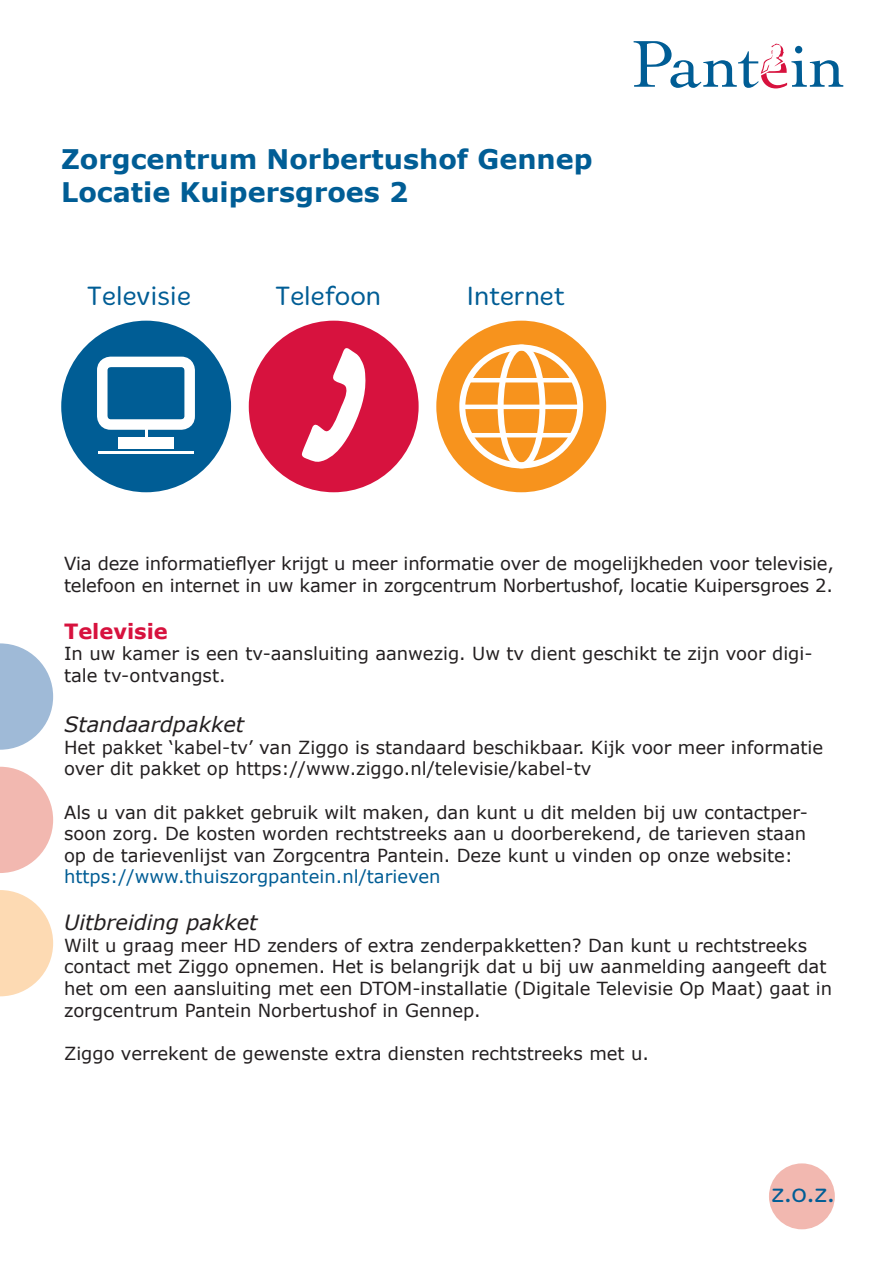
<style>
.page{position:relative;width:893px;height:1263px;background:#fff}
.page>*{position:absolute;margin:0;border:0;box-sizing:border-box;transform-origin:0 0}
.t1{font:700 27px/32.4px "Verdana";color:#005d95}
.t2{font:300 27px "Merge";color:#005d95}
.t3{font:italic 21px "Verdana";color:#231f20}
.t4{font:700 21px "Verdana";color:#d7123e}
.t5{font:18px/21.6px "Verdana";color:#231f20}
.t6{font:18px "Verdana";color:#005d95}
</style>
<div class="page">
<svg style="left:0;top:767px;width:53px;height:106px"></svg>
<div style="left:769px;top:1163px;width:66px;height:66px;background:#f2b8b0;border-radius:50%"></div>
<svg style="left:0;top:890px;width:53px;height:106px"></svg>
<svg style="left:634px;top:41px;width:209px;height:47px"></svg>
<svg style="left:0;top:643px;width:53px;height:107px"></svg>
<div style="left:249px;top:321px;width:170px;height:171px;background:#d7123e;border-radius:50%"></div>
<div style="left:436px;top:321px;width:170px;height:171px;background:#f7931d;border-radius:50%"></div>
<div style="left:61px;top:321px;width:170px;height:171px;background:#005d95;border-radius:50%"></div>
<div style="left:119px;top:438px;width:55px;height:11px;background:#fff"></div>
<hr style="left:98px;top:451px;width:96px;height:2px;background:#fff">
<div style="left:97px;top:357px;width:98px;height:73px;border:10px solid #fff;border-radius:9px"></div>
<svg style="left:145px;top:427px;width:2px;height:11px"></svg>
<svg style="left:302px;top:348px;width:64px;height:114px"></svg>
<div style="left:459px;top:344px;width:124px;height:124px;border:6px solid #fff;border-radius:50%"></div>
<div style="left:498px;top:344px;width:47px;height:124px;border:6px solid #fff;border-radius:50%"></div>
<hr style="left:461px;top:405px;width:120px;height:4px;background:#fff">
<hr style="left:467px;top:378px;width:109px;height:4px;background:#fff">
<hr style="left:469px;top:433px;width:104px;height:4px;background:#fff">
<h1 class="t1" style="left:61px;top:143px;width:533px">Zorgcentrum Norbertushof Gennep<br>Locatie Kuipersgroes 2</h1>
<h1 class="t2" style="left:87px;top:281px;width:105px">Televisie</h1>
<h1 class="t2" style="left:275px;top:281px;width:107px">Telefoon</h1>
<h1 class="t2" style="left:466px;top:281px;width:100px">Internet</h1>
<p class="t5" style="left:64px;top:553px;width:771px">Via deze informatieflyer krijgt u meer informatie over de mogelijkheden voor televisie, telefoon en internet in uw kamer in zorgcentrum Norbertushof, locatie Kuipersgroes 2.</p>
<p class="t4" style="left:64px;top:616px;width:105px">Televisie</p>
<p class="t5" style="left:64px;top:643px;width:750px">In uw kamer is een tv-aansluiting aanwezig. Uw tv dient geschikt te zijn voor digi&shy;tale tv-ontvangst.</p>
<p class="t3" style="left:64px;top:710px;width:182px">Standaardpakket</p>
<p class="t5" style="left:64px;top:736px;width:761px">Het pakket ‘kabel-tv’ van Ziggo is standaard beschikbaar. Kijk voor meer informatie over dit pakket op https://www.ziggo.nl/televisie/kabel-tv</p>
<p class="t5" style="left:64px;top:801px;width:745px;text-align:justify">Als u van dit pakket gebruik wilt maken, dan kunt u dit melden bij uw contactper&shy;soon zorg. De kosten worden rechtstreeks aan u doorberekend, de tarieven staan op de tarievenlijst van Zorgcentra Pantein. Deze kunt u vinden op onze website:</p>
<p class="t6" style="left:64px;top:864px;width:378px">https://www.thuiszorgpantein.nl/tarieven</p>
<p class="t3" style="left:64px;top:908px;width:195px">Uitbreiding pakket</p>
<p class="t5" style="left:64px;top:934px;width:770px">Wilt u graag meer HD zenders of extra zenderpakketten? Dan kunt u rechtstreeks contact met Ziggo opnemen. Het is belangrijk dat u bij uw aanmelding aangeeft dat het om een aansluiting met een DTOM-installatie (Digitale Televisie Op Maat) gaat in zorgcentrum Pantein Norbertushof in Gennep.</p>
<p class="t5" style="left:64px;top:1042px;width:586px">Ziggo verrekent de gewenste extra diensten rechtstreeks met u.</p>
<h1 class="t2" style="left:771px;top:1177px;width:65px">z.o.z.</h1>
</div>
